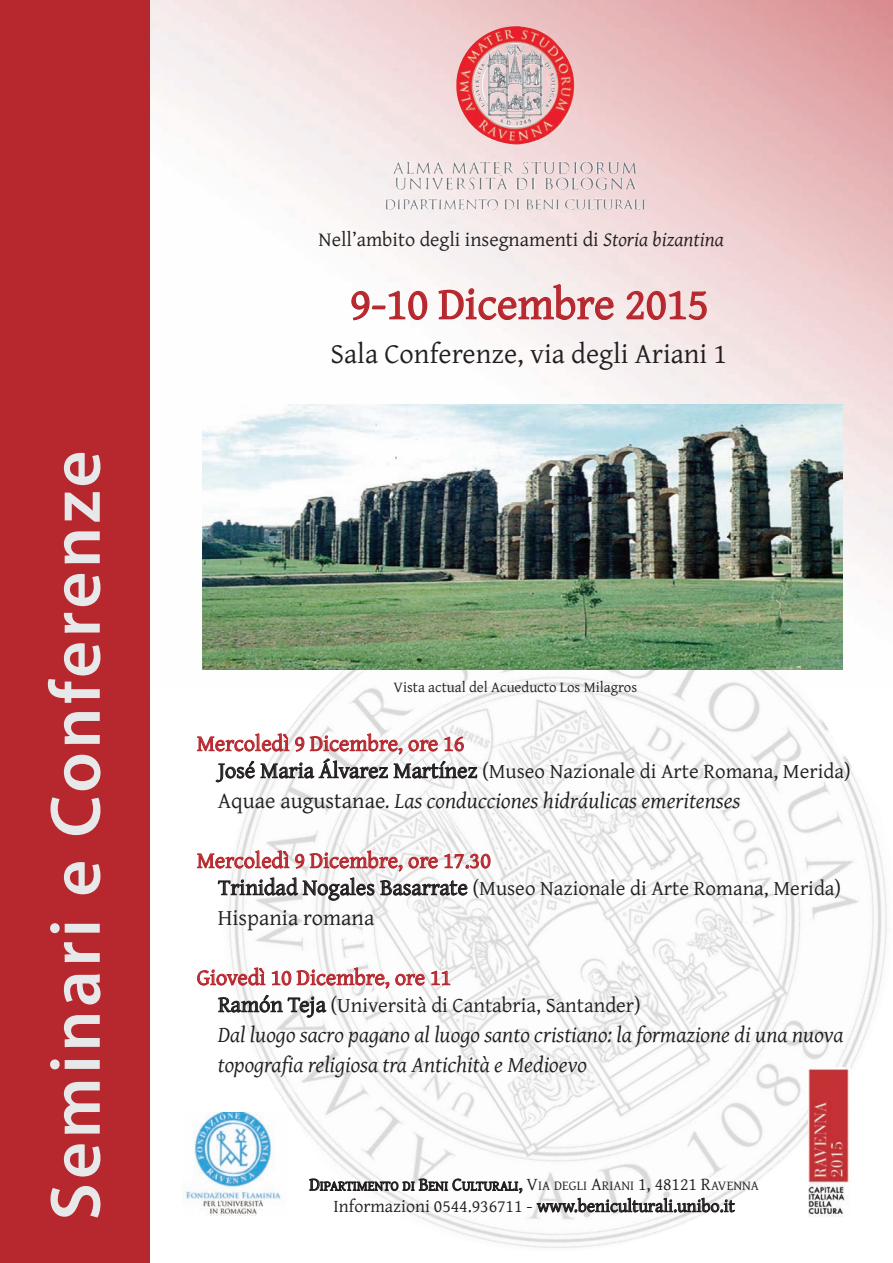
<style>
.page{position:relative;width:893px;height:1263px;background:#fff}
.page>*{position:absolute;margin:0;border:0;box-sizing:border-box;transform-origin:0 0}
.t1{font:600 72px "Myriad Pro";letter-spacing:.05em;color:#e7e8e9}
.t2{font:45px "Gentium";color:#b7282e}
.t3{font:28.5px "Gentium";color:#231f20}
.t4{font:italic 22.5px/30px "Gentium";color:#231f20}
.t5{font:22.5px "Gentium";letter-spacing:-.005em;color:#b7282e}
.t6{font:22.5px "Gentium";color:#231f20}
.t7{font:21px "Gentium";color:#231f20}
.t8{font:20.25px "Gentium";color:#231f20}
.t9{font:18px "Gentium";color:#231f20}
.t10{font:15px "Gentium";color:#231f20}
.t11{font:13.5px "Gentium";color:#231f20}
.s1{font-style:italic}
.s2{font-size:22.5px}
.s3{font-style:normal}
.s4{font-size:18px}
</style>
<div class="page">
<img style="left:150px;top:0;width:743px;height:541px">
<img style="left:202px;top:541px;width:691px;height:707px">
<div style="left:0;top:0;width:150px;height:1263px;background:#b7282e"></div>
<img style="left:456px;top:26px;width:119px;height:119px">
<img style="left:202px;top:404px;width:640px;height:265px">
<img style="left:182px;top:1112px;width:107px;height:103px">
<img style="left:809px;top:1067px;width:41px;height:151px">
<h1 class="t1" style="left:49px;top:1220px;width:771px;rotate:-90deg">Seminari e Conferenze</h1>
<p class="t8" style="left:319px;top:227px;width:407px">Nell’ambito degli insegnamenti di <span class="s1">Storia bizantina</span></p>
<h2 class="t2" style="left:350px;top:277px;width:360px">9-10 Dicembre 2015</h2>
<h3 class="t3" style="left:331px;top:336px;width:398px">Sala Conferenze, via degli Ariani 1</h3>
<p class="t10" style="left:393px;top:678px;width:245px">Vista actual del Acueducto Los Milagros</p>
<p class="t5" style="left:197px;top:730px;width:269px">Mercoledì 9 Dicembre, ore 16</p>
<p class="t7" style="left:218px;top:758px;width:634px"><span class="s2">José Maria Álvarez Martínez</span> (Museo Nazionale di Arte Romana, Merida)</p>
<p class="t4" style="left:218px;top:785px;width:524px"><span class="s3">Aquae augustanae</span>. Las conducciones hidráulicas emeritenses</p>
<p class="t5" style="left:197px;top:847px;width:296px">Mercoledì 9 Dicembre, ore 17.30</p>
<p class="t7" style="left:218px;top:875px;width:624px"><span class="s2">Trinidad Nogales Basarrate</span> (Museo Nazionale di Arte Romana, Merida)</p>
<p class="t6" style="left:218px;top:904px;width:158px">Hispania romana</p>
<p class="t5" style="left:197px;top:964px;width:256px">Giovedì 10 Dicembre, ore 11</p>
<p class="t7" style="left:218px;top:992px;width:424px"><span class="s2">Ramón Teja</span> (Università di Cantabria, Santander)</p>
<p class="t4" style="left:218px;top:1019px;width:627px">Dal luogo sacro pagano al luogo santo cristiano: la formazione di una nuova topografia religiosa tra Antichità e Medioevo</p>
<p class="t11" style="left:309px;top:1178px;width:451px"><span class="s4">D</span>IPARTIMENTO DI <span class="s4">B</span>ENI <span class="s4">C</span>ULTURALI<span class="s4">, V</span>IA DEGLI <span class="s4">A</span>RIANI <span class="s4">1, 48121 R</span>AVENNA</p>
<p class="t9" style="left:333px;top:1195px;width:403px">Informazioni 0544.936711 - www.beniculturali.unibo.it</p>
</div>
